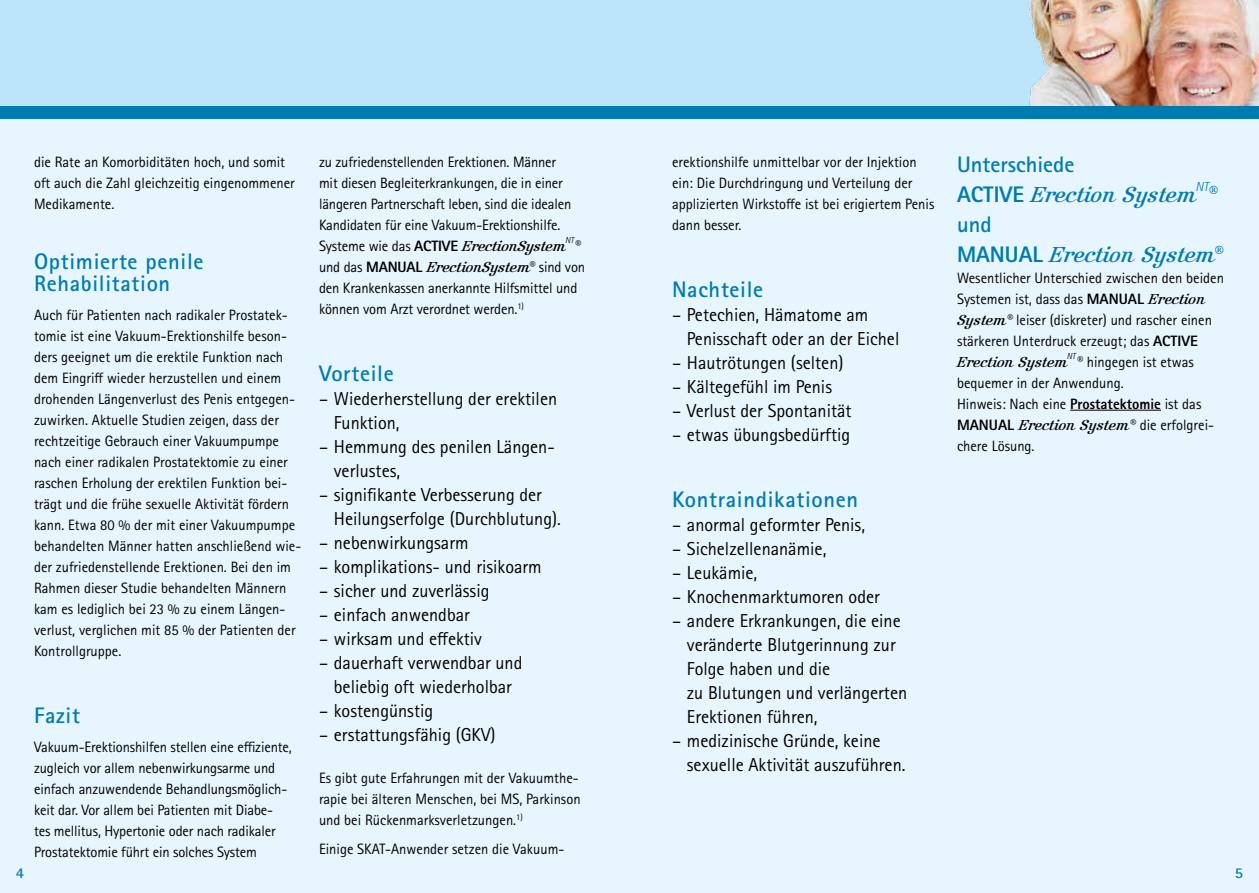
<style>
.page{position:relative;width:1259px;height:893px;background:#e6f5fe}
.page>*{position:absolute;margin:0;border:0;box-sizing:border-box;transform-origin:0 0}
.t1{font:700 22.5px/22.5px "Rotis Sans Serif Pro";letter-spacing:.03em;color:#007baf}
.t2{font:22.5px "Kursivschrift Liegend";color:#007baf}
.t3{font:700 22.5px "Rotis Sans Serif Pro";color:#007baf}
.t4{font:18.75px/24px "Rotis Sans Serif Pro";color:#000}
.t5{font:15px/21px "Rotis Sans Serif Pro";color:#000}
.t6{font:15px/21px "Kursivschrift Liegend";letter-spacing:-.01em;color:#000;text-align:right}
.t7{font:700 15px "Rotis Sans Serif Pro";color:#007baf}
.t8{font:italic 300 13.05px "Rotis Sans Serif Pro";color:#007baf}
.t9{font:italic 300 8.7px "Rotis Sans Serif Pro";color:#000}
.s1{font-family:"Rotis Sans Serif Pro"}
.s2{font-family:"Rotis Sans Serif Pro";font-weight:800}
.s3{font-weight:800}
.s4{font-family:"Kursivschrift Liegend"}
</style>
<div class="page">
<div style="left:0;top:0;width:1259px;height:106px;background:#bce4fa"></div>
<img style="left:1028px;top:0;width:231px;height:106px">
<div style="left:0;top:106px;width:1259px;height:13px;background:#007baf"></div>
<hr style="left:1070px;top:410px;width:91px;height:1px;background:#000">
<p class="t5" style="left:34px;top:151px;width:262px">die Rate an Komorbiditäten hoch, und somit oft auch die Zahl gleichzeitig eingenommener<br>Medikamente.</p>
<h1 class="t1" style="left:34px;top:250px;width:171px">Optimierte penile<br>Rehabilitation</h1>
<p class="t5" style="left:34px;top:304px;width:269px">Auch für Patienten nach radikaler Prostatek&shy;tomie ist eine Vakuum-Erektionshilfe beson&shy;ders geeignet um die erektile Funktion nach dem Eingriff wieder herzustellen und einem drohenden Längenverlust des Penis entgegen&shy;zuwirken. Aktuelle Studien zeigen, dass der rechtzeitige Gebrauch einer Vakuumpumpe nach einer radikalen Prostatektomie zu einer raschen Erholung der erektilen Funktion bei&shy;trägt und die frühe sexuelle Aktivität fördern kann. Etwa 80 % der mit einer Vakuumpumpe behandelten Männer hatten anschließend wie&shy;der zufriedenstellende Erektionen. Bei den im Rahmen dieser Studie behandelten Männern kam es lediglich bei 23 % zu einem Längen&shy;verlust, verglichen mit 85 % der Patienten der Kontrollgruppe.</p>
<h1 class="t1" style="left:34px;top:704px;width:48px">Fazit</h1>
<p class="t5" style="left:34px;top:736px;width:259px">Vakuum-Erektionshilfen stellen eine effiziente, zugleich vor allem nebenwirkungsarme und einfach anzuwendende Behandlungsmöglich&shy;keit dar. Vor allem bei Patienten mit Diabe&shy;tes mellitus, Hypertonie oder nach radikaler Prostatektomie führt ein solches System</p>
<p class="t5" style="left:319px;top:151px;width:254px">zu zufriedenstellenden Erektionen. Männer mit diesen Begleiterkrankungen, die in einer längeren Partnerschaft leben, sind die idealen Kandidaten für eine Vakuum-Erektionshilfe.</p>
<p class="t6" style="left:319px;top:235px;width:248px"><span class="s1">Systeme wie das</span> <span class="s2">ACTIVE</span> ErectionSystem</p>
<p class="t9" style="left:565px;top:235px;width:10px">NT</p>
<p class="t6" style="left:319px;top:235px;width:268px">®<br><span class="s1">und das</span> <span class="s2">MANUAL</span> ErectionSystem® <span class="s1">sind von</span></p>
<p class="t5" style="left:319px;top:277px;width:260px">den Krankenkassen anerkannte Hilfsmittel und können vom Arzt verordnet werden.<sup>1)</sup></p>
<h1 class="t1" style="left:319px;top:362px;width:76px">Vorteile</h1>
<p class="t4" style="left:334px;top:387px;width:225px;text-indent:-15px">– Wiederherstellung der erektilen<br>Funktion,</p>
<p class="t4" style="left:334px;top:435px;width:220px;text-indent:-15px">– Hemmung des penilen Längen&shy;verlustes,</p>
<p class="t4" style="left:334px;top:483px;width:228px;text-indent:-15px">– signifikante Verbesserung der<br>Heilungserfolge (Durchblutung).</p>
<p class="t4" style="left:319px;top:531px;width:151px">– nebenwirkungsarm</p>
<p class="t4" style="left:319px;top:555px;width:224px">– komplikations- und risikoarm</p>
<p class="t4" style="left:319px;top:579px;width:172px">– sicher und zuverlässig</p>
<p class="t4" style="left:319px;top:603px;width:152px">– einfach anwendbar</p>
<p class="t4" style="left:319px;top:627px;width:164px">– wirksam und effektiv</p>
<p class="t4" style="left:319px;top:651px;width:205px;text-align:center">– dauerhaft verwendbar und beliebig oft wiederholbar</p>
<p class="t4" style="left:319px;top:699px;width:116px">– kostengünstig</p>
<p class="t4" style="left:319px;top:723px;width:178px">– erstattungsfähig (GKV)</p>
<p class="t5" style="left:319px;top:768px;width:263px">Es gibt gute Erfahrungen mit der Vakuumthe&shy;rapie bei älteren Menschen, bei MS, Parkinson und bei Rückenmarksverletzungen.<sup>1)</sup></p>
<p class="t5" style="left:319px;top:838px;width:245px">Einige SKAT-Anwender setzen die Vakuum-</p>
<p class="t5" style="left:672px;top:151px;width:264px">erektionshilfe unmittelbar vor der Injektion ein: Die Durchdringung und Verteilung der applizierten Wirkstoffe ist bei erigiertem Penis dann besser.</p>
<h1 class="t1" style="left:672px;top:278px;width:93px">Nachteile</h1>
<p class="t4" style="left:687px;top:303px;width:214px;text-indent:-15px">– Petechien, Hämatome am<br>Penisschaft oder an der Eichel</p>
<p class="t4" style="left:672px;top:351px;width:173px">– Hautrötungen (selten)</p>
<p class="t4" style="left:672px;top:375px;width:162px">– Kältegefühl im Penis</p>
<p class="t4" style="left:672px;top:399px;width:181px">– Verlust der Spontanität</p>
<p class="t4" style="left:672px;top:423px;width:180px">– etwas übungsbedürftig</p>
<h1 class="t1" style="left:672px;top:488px;width:188px">Kontraindikationen</h1>
<p class="t4" style="left:672px;top:513px;width:195px">– anormal geformter Penis,</p>
<p class="t4" style="left:672px;top:537px;width:156px">– Sichelzellenanämie,</p>
<p class="t4" style="left:672px;top:561px;width:87px">– Leukämie,</p>
<p class="t4" style="left:672px;top:585px;width:209px">– Knochenmarktumoren oder</p>
<p class="t4" style="left:687px;top:609px;width:222px;text-indent:-15px">– andere Erkrankungen, die eine veränderte Blutgerinnung zur<br>Folge haben und die<br>zu Blutungen und verlängerten<br>Erektionen führen,</p>
<p class="t4" style="left:687px;top:729px;width:220px;text-indent:-15px">– medizinische Gründe, keine sexuelle Aktivität auszuführen.</p>
<h1 class="t3" style="left:957px;top:150px;width:119px">Unterschiede</h1>
<h1 class="t2" style="left:957px;top:181px;width:240px"><span class="s2">ACTIVE</span> Erection System</h1>
<p class="t8" style="left:1195px;top:179px;width:15px">NT</p>
<h1 class="t2" style="left:1208px;top:181px;width:10px">®</h1>
<h1 class="t1" style="left:957px;top:213px;width:36px">und</h1>
<h1 class="t2" style="left:957px;top:241px;width:267px"><span class="s2">MANUAL</span> Erection System®</h1>
<p class="t5" style="left:957px;top:267px;width:268px">Wesentlicher Unterschied zwischen den beiden Systemen ist, dass das <span class="s3">MANUAL</span> <span class="s4">Erection System®</span> leiser (diskreter) und rascher einen stärkeren Unterdruck erzeugt; das <span class="s3">ACTIVE</span></p>
<p class="t6" style="left:957px;top:352px;width:111px">Erection System</p>
<p class="t9" style="left:1067px;top:351px;width:10px">NT</p>
<p class="t5" style="left:957px;top:351px;width:246px;text-indent:120px"><span class="s4">®</span> hingegen ist etwas bequemer in der Anwendung.<br>Hinweis: Nach eine <span class="s3">Prostatektomie</span> ist das</p>
<p class="t6" style="left:957px;top:415px;width:259px"><span class="s2">MANUAL</span> Erection System® <span class="s1">die erfolgrei-</span></p>
<p class="t5" style="left:957px;top:435px;width:79px">chere Lösung.</p>
<p class="t7" style="left:16px;top:864px;width:10px">4</p>
<p class="t7" style="left:1234px;top:864px;width:10px">5</p>
</div>
